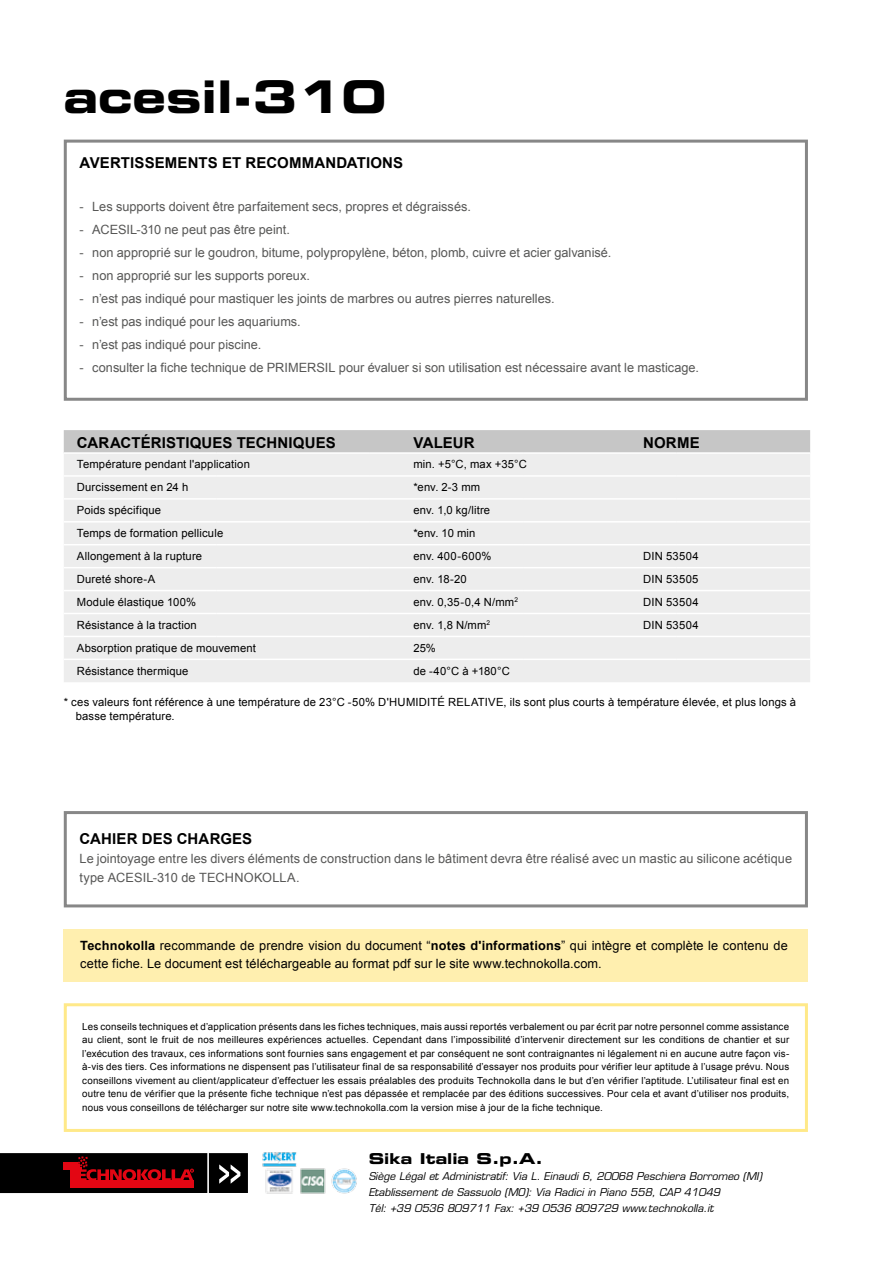
<style>
.page{position:relative;width:893px;height:1263px;background:#fff}
.page>*{position:absolute;margin:0;border:0;box-sizing:border-box;transform-origin:0 0}
.t1{font:45px "Eurostile Bold Extended Two";color:#000}
.t2{font:700 15px "Arial";letter-spacing:.01em;color:#000}
.t3{font:15px "Eurostile Bold Extended Two";color:#000}
.t4{font:12.75px/18.8px "Arial";color:#575756}
.t5{font:12.75px/18.8px "Arial";letter-spacing:.01em;color:#000}
.t6{font:11.25px/13.5px "Arial";letter-spacing:.015em;color:#000}
.t7{font:italic 10.5px/15.8px "Eurostile";color:#000}
.t8{font:9.75px/13.5px "Arial";letter-spacing:.02em;color:#000;text-align:justify}
.s1{font-weight:700}
</style>
<div class="page">
<svg style="left:0;top:1153px;width:248px;height:41px;background:#370b0e"></svg>
<hr style="left:207px;top:1152px;width:2px;height:42px;background:#fff">
<img style="left:262px;top:1152px;width:95px;height:42px">
<div style="left:64px;top:1003px;width:744px;height:129px;border:3px solid #ffe989"></div>
<div style="left:64px;top:929px;width:744px;height:53px;background:#ffefaf"></div>
<div style="left:64px;top:430px;width:746px;height:22px;background:#c6c6c6"></div>
<div style="left:64px;top:454px;width:746px;height:228px;background:#ededed"></div>
<hr style="left:64px;top:475px;width:153px;height:2px;background:#fff">
<hr style="left:217px;top:475px;width:153px;height:2px;background:#fff">
<hr style="left:370px;top:475px;width:153px;height:2px;background:#fff">
<hr style="left:523px;top:475px;width:153px;height:2px;background:#fff">
<hr style="left:676px;top:475px;width:134px;height:2px;background:#fff">
<hr style="left:64px;top:498px;width:153px;height:2px;background:#fff">
<hr style="left:217px;top:498px;width:153px;height:2px;background:#fff">
<hr style="left:370px;top:498px;width:153px;height:2px;background:#fff">
<hr style="left:523px;top:498px;width:153px;height:2px;background:#fff">
<hr style="left:676px;top:498px;width:134px;height:2px;background:#fff">
<hr style="left:64px;top:521px;width:153px;height:1px;background:#fff">
<hr style="left:217px;top:521px;width:153px;height:1px;background:#fff">
<hr style="left:370px;top:521px;width:153px;height:1px;background:#fff">
<hr style="left:523px;top:521px;width:153px;height:1px;background:#fff">
<hr style="left:676px;top:521px;width:134px;height:1px;background:#fff">
<hr style="left:64px;top:544px;width:153px;height:1px;background:#fff">
<hr style="left:217px;top:544px;width:153px;height:1px;background:#fff">
<hr style="left:370px;top:544px;width:153px;height:1px;background:#fff">
<hr style="left:523px;top:544px;width:153px;height:1px;background:#fff">
<hr style="left:676px;top:544px;width:134px;height:1px;background:#fff">
<hr style="left:64px;top:567px;width:153px;height:1px;background:#fff">
<hr style="left:217px;top:567px;width:153px;height:1px;background:#fff">
<hr style="left:370px;top:567px;width:153px;height:1px;background:#fff">
<hr style="left:523px;top:567px;width:153px;height:1px;background:#fff">
<hr style="left:676px;top:567px;width:134px;height:1px;background:#fff">
<hr style="left:64px;top:590px;width:153px;height:1px;background:#fff">
<hr style="left:217px;top:590px;width:153px;height:1px;background:#fff">
<hr style="left:370px;top:590px;width:153px;height:1px;background:#fff">
<hr style="left:523px;top:590px;width:153px;height:1px;background:#fff">
<hr style="left:676px;top:590px;width:134px;height:1px;background:#fff">
<hr style="left:64px;top:613px;width:153px;height:1px;background:#fff">
<hr style="left:217px;top:613px;width:153px;height:1px;background:#fff">
<hr style="left:370px;top:613px;width:153px;height:1px;background:#fff">
<hr style="left:523px;top:613px;width:153px;height:1px;background:#fff">
<hr style="left:676px;top:613px;width:134px;height:1px;background:#fff">
<hr style="left:64px;top:636px;width:153px;height:1px;background:#fff">
<hr style="left:217px;top:636px;width:153px;height:1px;background:#fff">
<hr style="left:370px;top:636px;width:153px;height:1px;background:#fff">
<hr style="left:523px;top:636px;width:153px;height:1px;background:#fff">
<hr style="left:676px;top:636px;width:134px;height:1px;background:#fff">
<hr style="left:64px;top:659px;width:153px;height:1px;background:#fff">
<hr style="left:217px;top:659px;width:153px;height:1px;background:#fff">
<hr style="left:370px;top:659px;width:153px;height:1px;background:#fff">
<hr style="left:523px;top:659px;width:153px;height:1px;background:#fff">
<hr style="left:676px;top:659px;width:134px;height:1px;background:#fff">
<div style="left:64px;top:811px;width:744px;height:96px;border:3px solid #878787"></div>
<div style="left:64px;top:140px;width:744px;height:261px;border:3px solid #878787"></div>
<h1 class="t1" style="left:64px;top:65px;width:324px">acesil-310</h1>
<h2 class="t2" style="left:80px;top:153px;width:325px">AVERTISSEMENTS ET RECOMMANDATIONS</h2>
<h3 class="t4" style="left:80px;top:197px;width:393px">- Les supports doivent être parfaitement secs, propres et dégraissés.</h3>
<h3 class="t4" style="left:80px;top:220px;width:212px">- ACESIL-310 ne peut pas être peint.</h3>
<h3 class="t4" style="left:80px;top:243px;width:533px">- non approprié sur le goudron, bitume, polypropylène, béton, plomb, cuivre et acier galvanisé.</h3>
<h3 class="t4" style="left:80px;top:266px;width:232px">- non approprié sur les supports poreux.</h3>
<h3 class="t4" style="left:80px;top:289px;width:477px">- n’est pas indiqué pour mastiquer les joints de marbres ou autres pierres naturelles.</h3>
<h3 class="t4" style="left:80px;top:312px;width:223px">- n’est pas indiqué pour les aquariums.</h3>
<h3 class="t4" style="left:80px;top:335px;width:183px">- n’est pas indiqué pour piscine.</h3>
<h3 class="t4" style="left:80px;top:358px;width:621px">- consulter la fiche technique de PRIMERSIL pour évaluer si son utilisation est nécessaire avant le masticage.</h3>
<h2 class="t2" style="left:77px;top:433px;width:260px">CARACTÉRISTIQUES TECHNIQUES</h2>
<h2 class="t2" style="left:413px;top:433px;width:63px">VALEUR</h2>
<h2 class="t2" style="left:643px;top:433px;width:58px">NORME</h2>
<p class="t6" style="left:77px;top:458px;width:175px">Température pendant l'application</p>
<p class="t6" style="left:413px;top:458px;width:115px">min. +5°C, max +35°C</p>
<p class="t6" style="left:77px;top:481px;width:113px">Durcissement en 24 h</p>
<p class="t6" style="left:413px;top:481px;width:68px">*env. 2-3 mm</p>
<p class="t6" style="left:77px;top:504px;width:86px">Poids spécifique</p>
<p class="t6" style="left:413px;top:504px;width:78px">env. 1,0 kg/litre</p>
<p class="t6" style="left:77px;top:526px;width:148px">Temps de formation pellicule</p>
<p class="t6" style="left:413px;top:526px;width:64px">*env. 10 min</p>
<p class="t6" style="left:77px;top:549px;width:127px">Allongement à la rupture</p>
<p class="t6" style="left:413px;top:549px;width:80px">env. 400-600%</p>
<p class="t6" style="left:643px;top:549px;width:57px">DIN 53504</p>
<p class="t6" style="left:77px;top:572px;width:80px">Dureté shore-A</p>
<p class="t6" style="left:413px;top:572px;width:55px">env. 18-20</p>
<p class="t6" style="left:643px;top:572px;width:57px">DIN 53505</p>
<p class="t6" style="left:77px;top:595px;width:121px">Module élastique 100%</p>
<p class="t6" style="left:413px;top:595px;width:106px">env. 0,35-0,4 N/mm<sup>2</sup></p>
<p class="t6" style="left:643px;top:595px;width:57px">DIN 53504</p>
<p class="t6" style="left:77px;top:618px;width:121px">Résistance à la traction</p>
<p class="t6" style="left:413px;top:618px;width:78px">env. 1,8 N/mm<sup>2</sup></p>
<p class="t6" style="left:643px;top:618px;width:57px">DIN 53504</p>
<p class="t6" style="left:77px;top:641px;width:181px">Absorption pratique de mouvement</p>
<p class="t6" style="left:413px;top:641px;width:24px">25%</p>
<p class="t6" style="left:77px;top:664px;width:113px">Résistance thermique</p>
<p class="t6" style="left:413px;top:664px;width:98px">de -40°C à +180°C</p>
<p class="t6" style="left:76px;top:696px;width:722px;text-indent:-12px">* ces valeurs font référence à une température de 23°C -50% D'HUMIDITÉ RELATIVE, ils sont plus courts à température élevée, et plus longs à basse température.</p>
<h2 class="t2" style="left:80px;top:828px;width:174px">CAHIER DES CHARGES</h2>
<h3 class="t4" style="left:80px;top:850px;width:714px">Le jointoyage entre les divers éléments de construction dans le bâtiment devra être réalisé avec un mastic au silicone acétique type ACESIL-310 de TECHNOKOLLA.</h3>
<h3 class="t5" style="left:80px;top:936px;width:709px"><span class="s1">Technokolla</span> recommande de prendre vision du document “<span class="s1">notes d'informations</span>” qui intègre et complète le contenu de cette fiche. Le document est téléchargeable au format pdf sur le site www.technokolla.com.</h3>
<p class="t8" style="left:82px;top:1020px;width:709px">Les conseils techniques et d’application présents dans les fiches techniques, mais aussi reportés verbalement ou par écrit par notre personnel comme assistance au client, sont le fruit de nos meilleures expériences actuelles. Cependant dans l’impossibilité d’intervenir directement sur les conditions de chantier et sur l’exécution des travaux, ces informations sont fournies sans engagement et par conséquent ne sont contraignantes ni légalement ni en aucune autre façon vis&shy;à-vis des tiers. Ces informations ne dispensent pas l’utilisateur final de sa responsabilité d’essayer nos produits pour vérifier leur aptitude à l’usage prévu. Nous conseillons vivement au client/applicateur d’effectuer les essais préalables des produits Technokolla dans le but d’en vérifier l’aptitude. L’utilisateur final est en outre tenu de vérifier que la présente fiche technique n’est pas dépassée et remplacée par des éditions successives. Pour cela et avant d’utiliser nos produits, nous vous conseillons de télécharger sur notre site www.technokolla.com la version mise à jour de la fiche technique.</p>
<h2 class="t3" style="left:369px;top:1148px;width:176px">Sika Italia S.p.A.</h2>
<p class="t7" style="left:369px;top:1168px;width:395px">Siège Légal et Administratif: Via L. Einaudi 6, 20068 Peschiera Borromeo (MI)<br>Etablissement de Sassuolo (MO): Via Radici in Piano 558, CAP 41049<br>Tél: +39 0536 809711 Fax: +39 0536 809729 www.technokolla.it</p>
</div>
